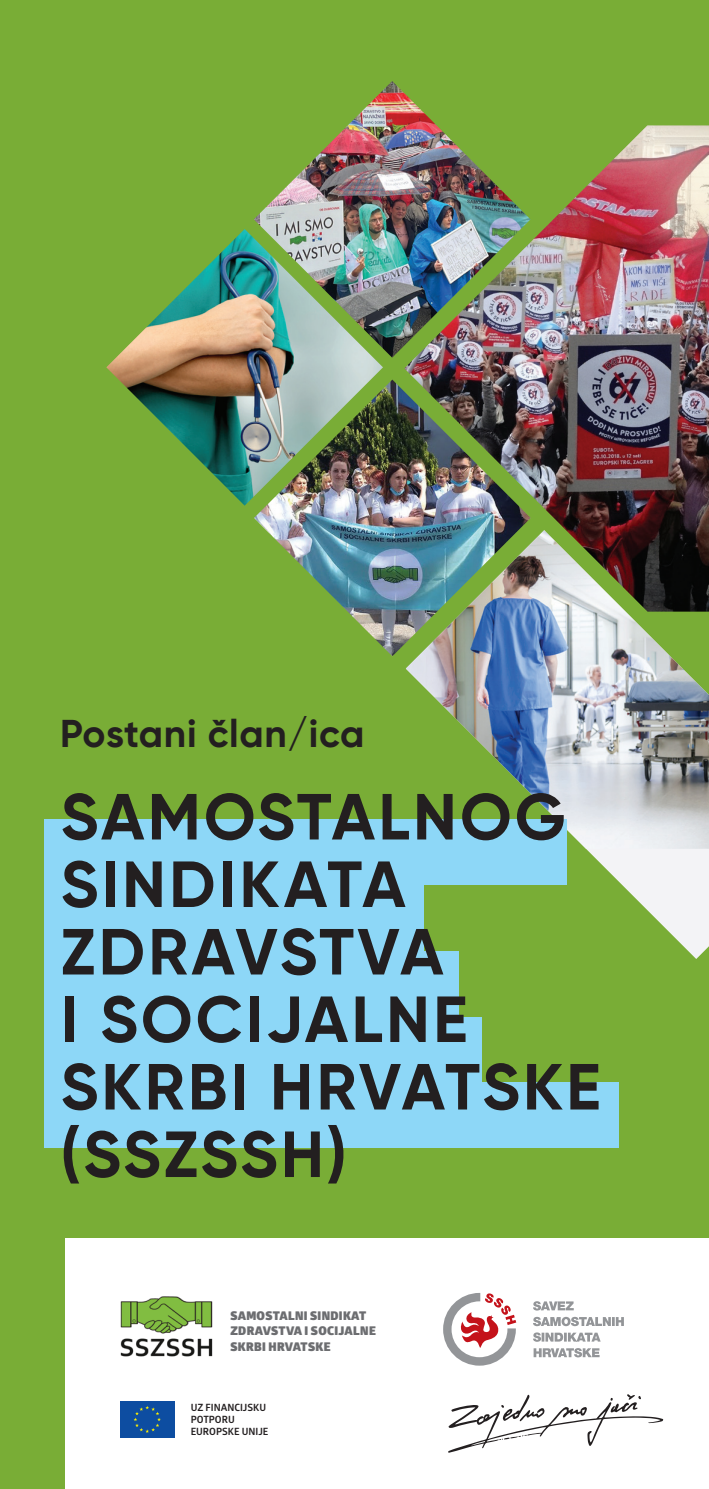
<style>
.page{position:relative;width:709px;height:1489px;background:#fff}
.page>*{position:absolute;margin:0;border:0;box-sizing:border-box;transform-origin:0 0}
.t1{font:700 65px/67.5px "Gilroy";letter-spacing:.045em;color:#231f20}
.t2{font:700 38.75px "Gilroy";letter-spacing:.015em;color:#231f20}
.t3{font:900 12px/15.5px "Glober";letter-spacing:.03em;color:#6c6d70}
.t4{font:700 10px/12px "Glober";color:#231f20}
</style>
<div class="page">
<div style="left:0;top:0;width:709px;height:1488px;background:#79ad36"></div>
<div style="left:65px;top:1238px;width:644px;height:250px;background:#fff"></div>
<svg style="left:533px;top:1348px;width:66px;height:9px"></svg>
<svg style="left:533px;top:1332px;width:67px;height:9px"></svg>
<svg style="left:533px;top:1316px;width:91px;height:9px"></svg>
<svg style="left:533px;top:1301px;width:40px;height:9px"></svg>
<svg style="left:443px;top:1293px;width:73px;height:72px"></svg>
<div style="left:120px;top:1401px;width:54px;height:36px;background:#0d4da1"></div>
<svg style="left:133px;top:1406px;width:28px;height:26px"></svg>
<svg style="left:448px;top:1394px;width:215px;height:58px"></svg>
<img style="left:120px;top:1296px;width:93px;height:61px">
<img style="left:254px;top:81px;width:182px;height:277px">
<img style="left:106px;top:229px;width:277px;height:276px">
<svg style="left:423px;top:848px;width:286px;height:111px"></svg>
<img style="left:406px;top:611px;width:303px;height:237px">
<img style="left:254px;top:379px;width:276px;height:277px">
<img style="left:404px;top:125px;width:305px;height:486px">
<div style="left:44px;top:819px;width:523px;height:66px;background:#8dd7f7"></div>
<div style="left:44px;top:950px;width:415px;height:66px;background:#8dd7f7"></div>
<div style="left:44px;top:885px;width:379px;height:65px;background:#8dd7f7"></div>
<div style="left:44px;top:1016px;width:438px;height:66px;background:#8dd7f7"></div>
<div style="left:44px;top:1082px;width:575px;height:66px;background:#8dd7f7"></div>
<p class="t2" style="left:60px;top:709px;width:306px">Postani član/ica</p>
<p class="t1" style="left:60px;top:782px;width:542px">SAMOSTALNOG<br>SINDIKATA<br>ZDRAVSTVA<br>I SOCIJALNE<br>SKRBI HRVATSKE (SSZSSH)</p>
<p class="t3" style="left:230px;top:1307px;width:147px">SAMOSTALNI SINDIKAT<br>ZDRAVSTVA I SOCIJALNE<br>SKRBI HRVATSKE</p>
<p class="t4" style="left:191px;top:1401px;width:79px">UZ FINANCIJSKU<br>POTPORU<br>EUROPSKE UNIJE</p>
</div>
